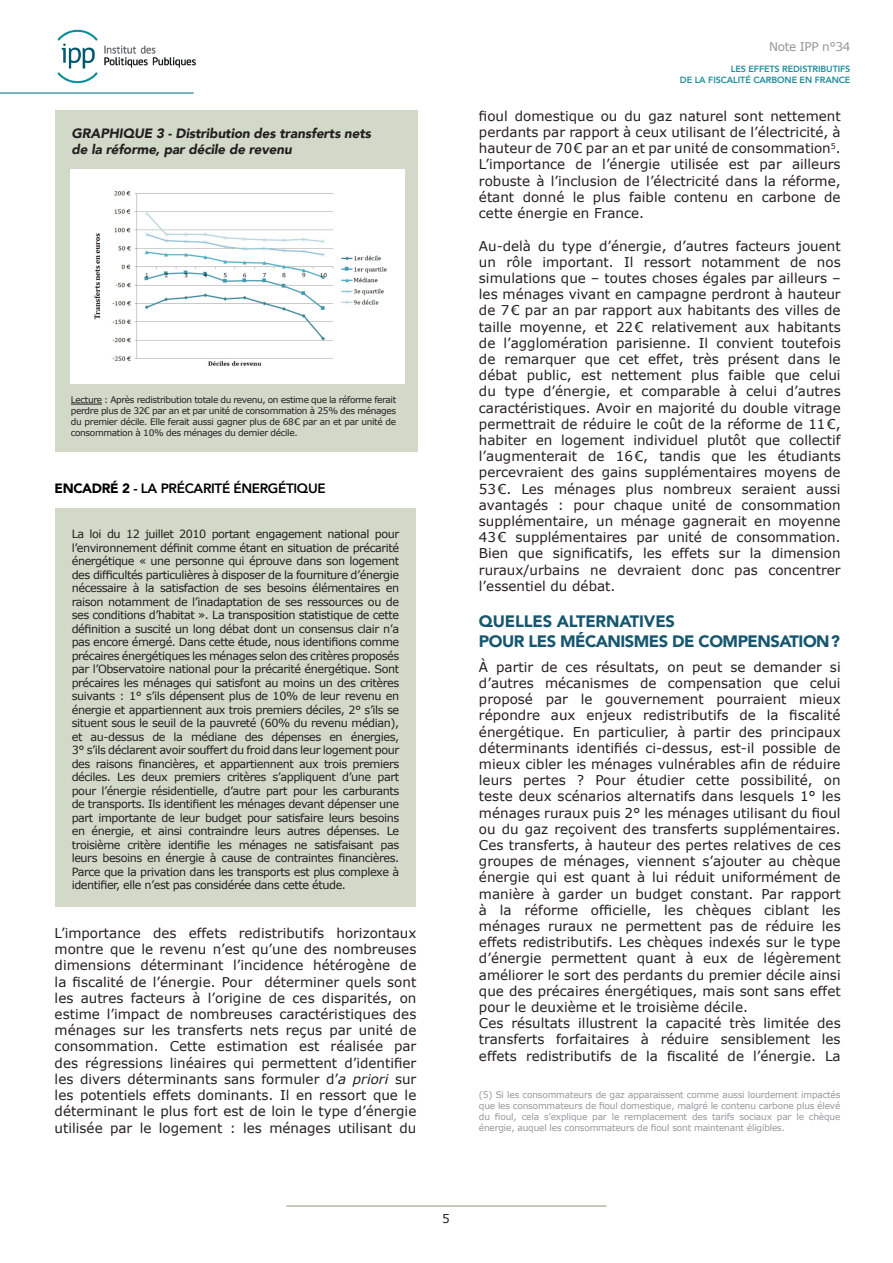
<style>
.page{position:relative;width:893px;height:1263px;background:#fff}
.page>*{position:absolute;margin:0;border:0;box-sizing:border-box;transform-origin:0 0}
.t1{font:900 16.5px/19.8px "Avenir";letter-spacing:-.03em;color:#16566e}
.t2{font:13.5px/16.2px "Verdana";color:#231f20;text-align:justify}
.t3{font:italic 900 13.5px/16.5px "Avenir";letter-spacing:-.01em;color:#231f20}
.t4{font:800 13.5px "Avenir";letter-spacing:-.025em;color:#000}
.t5{font:12px "Verdana";letter-spacing:-.03em;color:#96979a}
.t6{font:12px "Verdana";color:#231f20}
.t7{font:11.25px/13.5px "Verdana";letter-spacing:-.04em;color:#231f20;text-align:justify}
.legende{font:9px/10.8px "Verdana";letter-spacing:-.02em;color:#96979a;text-align:justify}
.legende-2{font:9px/10.8px "Verdana";letter-spacing:-.04em;color:#231f20;text-align:justify}
.t8{font:800 9px/10.8px "Avenir";letter-spacing:-.01em;color:#1c8d9b;text-align:right}
.s1{font-weight:900}
.s2{font-style:italic}
</style>
<div class="page">
<hr style="left:287px;top:1205px;width:319px;height:2px;background:#aebb9e">
<img style="left:57px;top:30px;width:139px;height:54px">
<hr style="left:0;top:92px;width:194px;height:2px;background:#10798a">
<div style="left:55px;top:111px;width:362px;height:341px;background:#d3d9c9"></div>
<div style="left:70px;top:169px;width:334px;height:214px;background:#fff"></div>
<img style="left:94px;top:191px;width:293px;height:175px">
<hr style="left:71px;top:404px;width:31px;height:1px;background:#231f20">
<div style="left:55px;top:508px;width:360px;height:399px;background:#d3d9c9"></div>
<p class="t3" style="left:72px;top:124px;width:301px">GRAPHIQUE 3 - Distribution des transferts nets de la réforme, par décile de revenu</p>
<p class="legende-2" style="left:71px;top:395px;width:327px">Lecture : Après redistribution totale du revenu, on estime que la réforme ferait perdre plus de 32€ par an et par unité de consommation à 25% des ménages du premier décile. Elle ferait aussi gagner plus de 68€ par an et par unité de consommation à 10% des ménages du dernier décile.</p>
<p class="t4" style="left:55px;top:477px;width:273px"><span class="s1">ENCADRÉ 2</span> - LA PRÉCARITÉ ÉNERGÉTIQUE</p>
<p class="t7" style="left:72px;top:527px;width:329px">La loi du 12 juillet 2010 portant engagement national pour l’environnement définit comme étant en situation de précarité énergétique « une personne qui éprouve dans son logement des difficultés particulières à disposer de la fourniture d’énergie nécessaire à la satisfaction de ses besoins élémentaires en raison notamment de l’inadaptation de ses ressources ou de ses conditions d’habitat ». La transposition statistique de cette définition a suscité un long débat dont un consensus clair n’a pas encore émergé. Dans cette étude, nous identifions comme précaires énergétiques les ménages selon des critères proposés par l’Observatoire national pour la précarité énergétique. Sont précaires les ménages qui satisfont au moins un des critères suivants : 1° s’ils dépensent plus de 10% de leur revenu en énergie et appartiennent aux trois premiers déciles, 2° s’ils se situent sous le seuil de la pauvreté (60% du revenu médian), et au-dessus de la médiane des dépenses en énergies, 3° s’ils déclarent avoir souffert du froid dans leur logement pour des raisons financières, et appartiennent aux trois premiers déciles. Les deux premiers critères s’appliquent d’une part pour l’énergie résidentielle, d’autre part pour les carburants de transports. Ils identifient les ménages devant dépenser une part importante de leur budget pour satisfaire leurs besoins en énergie, et ainsi contraindre leurs autres dépenses. Le troisième critère identifie les ménages ne satisfaisant pas leurs besoins en énergie à cause de contraintes financières.<br>Parce que la privation dans les transports est plus complexe à identifier, elle n’est pas considérée dans cette étude.</p>
<p class="t2" style="left:55px;top:925px;width:363px">L’importance des effets redistributifs horizontaux montre que le revenu n’est qu’une des nombreuses dimensions déterminant l’incidence hétérogène de la fiscalité de l’énergie. Pour déterminer quels sont les autres facteurs à l’origine de ces disparités, on estime l’impact de nombreuses caractéristiques des ménages sur les transferts nets reçus par unité de consommation. Cette estimation est réalisée par des régressions linéaires qui permettent d’identifier les divers déterminants sans formuler d’<span class="s2">a priori</span> sur les potentiels effets dominants. Il en ressort que le déterminant le plus fort est de loin le type d’énergie utilisée par le logement : les ménages utilisant du</p>
<p class="t5" style="left:769px;top:39px;width:83px">Note IPP n°34</p>
<p class="t8" style="left:680px;top:64px;width:172px">LES EFFETS REDISTRIBUTIFS<br>DE LA FISCALITÉ CARBONE EN FRANCE</p>
<p class="t2" style="left:479px;top:108px;width:363px">fioul domestique ou du gaz naturel sont nettement perdants par rapport à ceux utilisant de l’électricité, à hauteur de 70€ par an et par unité de consommation<sup>5</sup>.<br>L’importance de l’énergie utilisée est par ailleurs robuste à l’inclusion de l’électricité dans la réforme, étant donné le plus faible contenu en carbone de cette énergie en France.</p>
<p class="t2" style="left:479px;top:238px;width:363px">Au-delà du type d’énergie, d’autres facteurs jouent un rôle important. Il ressort notamment de nos simulations que – toutes choses égales par ailleurs – les ménages vivant en campagne perdront à hauteur de 7€ par an par rapport aux habitants des villes de taille moyenne, et 22€ relativement aux habitants de l’agglomération parisienne. Il convient toutefois de remarquer que cet effet, très présent dans le débat public, est nettement plus faible que celui du type d’énergie, et comparable à celui d’autres caractéristiques. Avoir en majorité du double vitrage permettrait de réduire le coût de la réforme de 11€, habiter en logement individuel plutôt que collectif l’augmenterait de 16€, tandis que les étudiants percevraient des gains supplémentaires moyens de 53€. Les ménages plus nombreux seraient aussi avantagés : pour chaque unité de consommation supplémentaire, un ménage gagnerait en moyenne 43€ supplémentaires par unité de consommation.<br>Bien que significatifs, les effets sur la dimension ruraux/urbains ne devraient donc pas concentrer l’essentiel du débat.</p>
<p class="t1" style="left:479px;top:611px;width:362px">QUELLES ALTERNATIVES<br>POUR LES MÉCANISMES DE COMPENSATION?</p>
<p class="t2" style="left:479px;top:659px;width:363px">À partir de ces résultats, on peut se demander si d’autres mécanismes de compensation que celui proposé par le gouvernement pourraient mieux répondre aux enjeux redistributifs de la fiscalité énergétique. En particulier, à partir des principaux déterminants identifiés ci-dessus, est-il possible de mieux cibler les ménages vulnérables afin de réduire leurs pertes ? Pour étudier cette possibilité, on teste deux scénarios alternatifs dans lesquels 1° les ménages ruraux puis 2° les ménages utilisant du fioul ou du gaz reçoivent des transferts supplémentaires.<br>Ces transferts, à hauteur des pertes relatives de ces groupes de ménages, viennent s’ajouter au chèque énergie qui est quant à lui réduit uniformément de manière à garder un budget constant. Par rapport à la réforme officielle, les chèques ciblant les ménages ruraux ne permettent pas de réduire les effets redistributifs. Les chèques indexés sur le type d’énergie permettent quant à eux de légèrement améliorer le sort des perdants du premier décile ainsi que des précaires énergétiques, mais sont sans effet pour le deuxième et le troisième décile.</p>
<p class="t2" style="left:479px;top:1015px;width:363px">Ces résultats illustrent la capacité très limitée des transferts forfaitaires à réduire sensiblement les effets redistributifs de la fiscalité de l’énergie. La</p>
<p class="legende" style="left:479px;top:1090px;width:363px">(5) Si les consommateurs de gaz apparaissent comme aussi lourdement impactés que les consommateurs de fioul domestique, malgré le contenu carbone plus élevé du fioul, cela s’explique par le remplacement des tarifs sociaux par le chèque énergie, auquel les consommateurs de fioul sont maintenant éligibles.</p>
<p class="t6" style="left:442px;top:1211px;width:9px">5</p>
</div>
